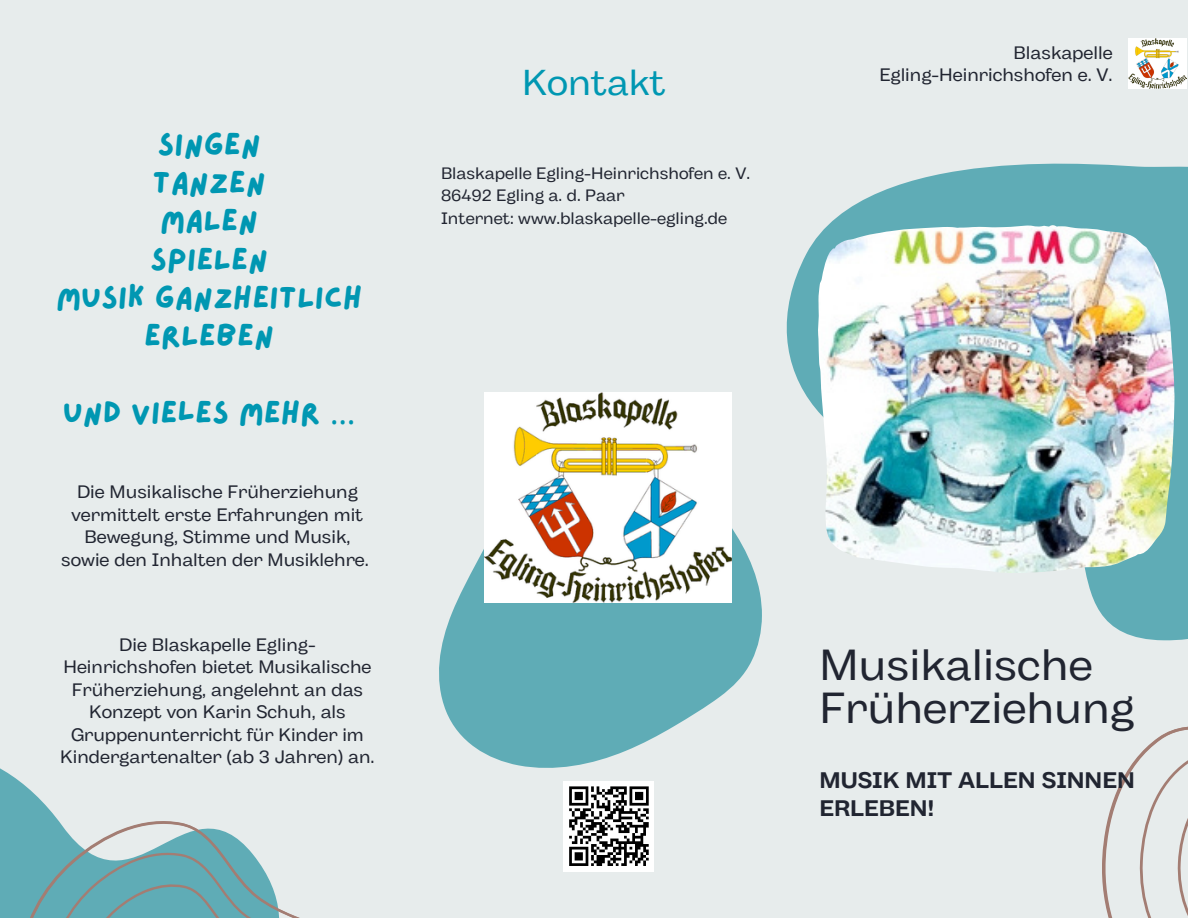
<style>
.page{position:relative;width:1188px;height:918px;background:#e7ecec}
.page>*{position:absolute;margin:0;border:0;box-sizing:border-box;transform-origin:0 0}
.t1{font:43.5px "Body Grotesque Fit";color:#212531}
.t2{font:36px "Body Grotesque Fit";color:#0097b2}
.t3{font:31.5px/38.2px "Lazydog";color:#0097b2;text-align:center}
.t4{font:700 22.5px/28.2px "Body Grotesque Fit";color:#212531}
.t5{font:18px/22.5px "Body Grotesque Fit";color:#212531;text-align:center}
.t6{font:16.5px "Body Grotesque Fit";color:#212531}
.s1{font-family:"Noto Sans Gurmukhi"}
</style>
<div class="page">
<svg style="left:439px;top:432px;width:247px;height:336px;fill:#5facb6"></svg>
<svg style="left:686px;top:38px;width:502px;height:681px"></svg>
<svg style="left:1096px;top:667px;width:92px;height:251px"></svg>
<svg style="left:0;top:768px;width:34px;height:25px"></svg>
<svg style="left:0;top:793px;width:236px;height:125px"></svg>
<svg style="left:37px;top:838px;width:263px;height:80px"></svg>
<img style="left:1128px;top:39px;width:59px;height:49px">
<div style="left:564px;top:781px;width:90px;height:90px;background:#fff"></div>
<svg style="left:569px;top:786px;width:80px;height:80px"></svg>
<img style="left:818px;top:225px;width:356px;height:348px">
<img style="left:485px;top:393px;width:246px;height:209px">
<p class="t3" style="left:157px;top:127px;width:105px">SINGEN</p>
<p class="t3" style="left:153px;top:165px;width:115px">TANZEN</p>
<p class="t3" style="left:160px;top:203px;width:100px">MALEN</p>
<p class="t3" style="left:150px;top:241px;width:120px">SPIELEN</p>
<p class="t3" style="left:56px;top:280px;width:308px">MUSIK GANZHEITLICH<br>ERLEBEN</p>
<p class="t3" style="left:63px;top:394px;width:294px">UND VIELES MEHR <span class="s1">…</span></p>
<p class="t5" style="left:61px;top:482px;width:309px">Die Musikalische Früherziehung vermittelt erste Erfahrungen mit<br>Bewegung, Stimme und Musik, sowie den Inhalten der Musiklehre.</p>
<p class="t5" style="left:60px;top:635px;width:316px">Die Blaskapelle Egling-<br>Heinrichshofen bietet Musikalische<br>Früherziehung, angelehnt an das<br>Konzept von Karin Schuh, als<br>Gruppenunterricht für Kinder im<br>Kindergartenalter (ab 3 Jahren) an.</p>
<p class="t2" style="left:522px;top:62px;width:145px">Kontakt</p>
<p class="t6" style="left:441px;top:164px;width:311px">Blaskapelle Egling-Heinrichshofen e. V.</p>
<p class="t6" style="left:441px;top:186px;width:185px">86492 Egling a. d. Paar</p>
<p class="t6" style="left:441px;top:209px;width:288px">Internet: www.blaskapelle-egling.de</p>
<p class="t5" style="left:1014px;top:43px;width:101px">Blaskapelle</p>
<p class="t5" style="left:879px;top:65px;width:235px">Egling-Heinrichshofen e. V.</p>
<p class="t1" style="left:819px;top:640px;width:275px">Musikalische</p>
<p class="t1" style="left:819px;top:682px;width:317px">Früherziehung</p>
<p class="t4" style="left:819px;top:768px;width:317px">MUSIK MIT ALLEN SINNEN<br>ERLEBEN!</p>
</div>
